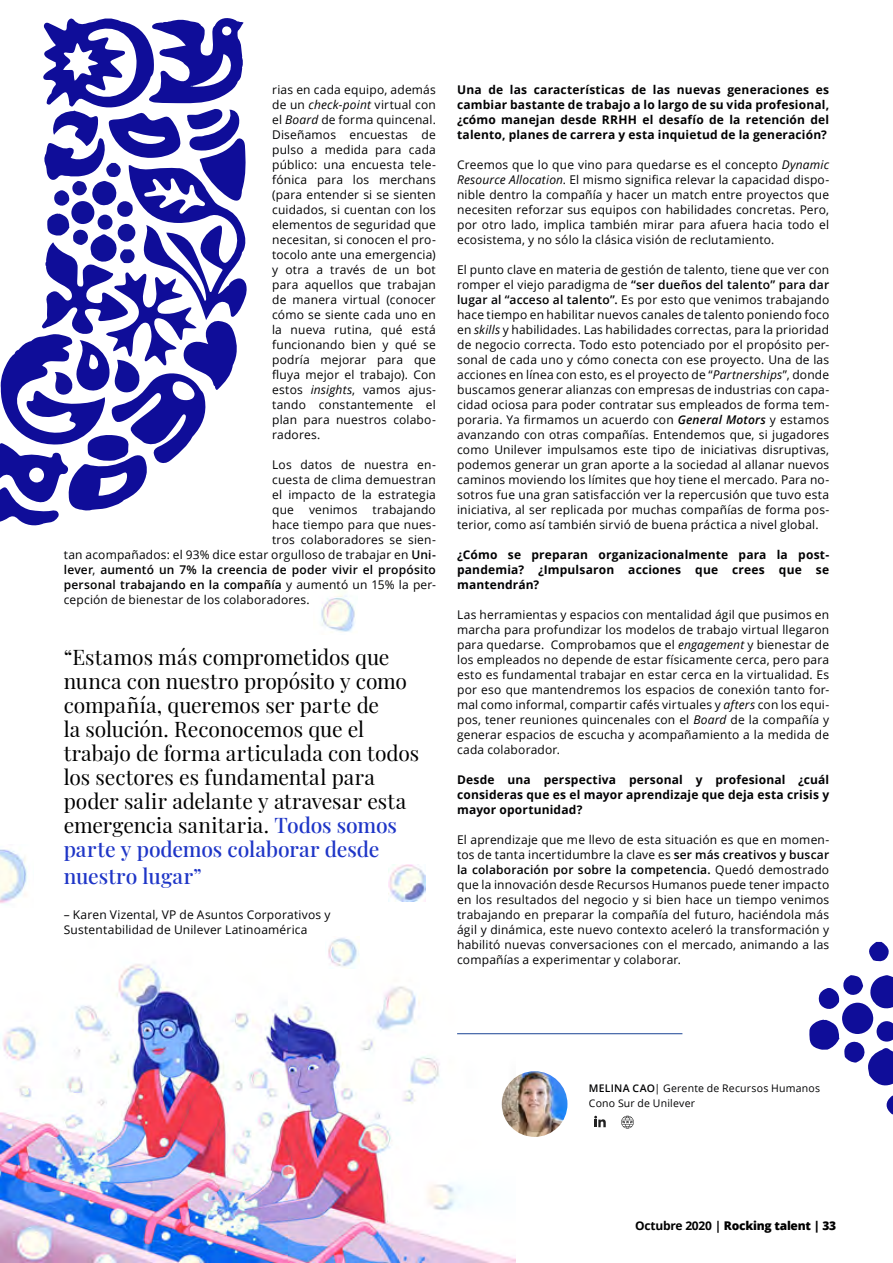
<style>
.page{position:relative;width:893px;height:1263px;background:#fff}
.page>*{position:absolute;margin:0;border:0;box-sizing:border-box;transform-origin:0 0}
.t1{font:21px/24px "Playfair Display";letter-spacing:-.005em;color:#000}
.t2{font:500 21px "Playfair Display";letter-spacing:.005em;color:#1f36c7}
.t3{font:12px/15px "Open Sans";letter-spacing:.015em;color:#020203;text-align:justify}
.t4{font:700 12px/15px "Open Sans";letter-spacing:.015em;color:#020203;text-align:justify}
.t5{font:600 12px "Open Sans";letter-spacing:.015em;color:#020203}
.t6{font:800 12px "Open Sans";letter-spacing:-.02em;color:#000}
.t7{font:10.5px/15px "Open Sans";letter-spacing:.02em;color:#020203}
.s1{font-style:italic}
.s2{font-weight:600}
.s3{font-weight:400}
.s4{font-weight:500;color:#1f36c7}
.s5{font-weight:600;font-style:italic}
.s6{font-weight:700}
</style>
<div class="page">
<img style="left:321px;top:594px;width:34px;height:38px">
<img style="left:0;top:869px;width:516px;height:394px">
<svg style="left:594px;top:1116px;width:12px;height:11px"></svg>
<svg style="left:621px;top:1116px;width:13px;height:12px"></svg>
<img style="left:502px;top:1071px;width:65px;height:66px;border-radius:33px">
<svg style="left:0;top:18px;width:247px;height:508px"></svg>
<img style="left:389px;top:864px;width:36px;height:37px">
<img style="left:0;top:849px;width:34px;height:58px">
<svg style="left:870px;top:975px;width:23px;height:34px"></svg>
<svg style="left:869px;top:942px;width:20px;height:20px"></svg>
<svg style="left:818px;top:975px;width:45px;height:35px"></svg>
<svg style="left:886px;top:1096px;width:7px;height:18px"></svg>
<div style="left:842px;top:1003px;width:31px;height:31px;background:#0f0d99;border-radius:50%"></div>
<svg style="left:809px;top:1020px;width:84px;height:66px"></svg>
<hr style="left:457px;top:1033px;width:225px;height:1px;background:#1a4395">
<img style="left:325px;top:936px;width:34px;height:32px">
<p class="t3" style="left:272px;top:82px;width:165px">rias en cada equipo, además de un <span class="s1">check-point</span> virtual con el <span class="s1">Board</span> de forma quincenal.<br>Diseñamos encuestas de pulso a medida para cada público: una encuesta tele&shy;fónica para los merchans (para entender si se sienten cuidados, si cuentan con los elementos de seguridad que necesitan, si conocen el pro&shy;tocolo ante una emergencia) y otra a través de un bot para aquellos que trabajan de manera virtual (conocer cómo se siente cada uno en la nueva rutina, qué está funcionando bien y qué se podría mejorar para que fluya mejor el trabajo). Con estos <span class="s1">insights</span>, vamos ajus&shy;tando constantemente el plan para nuestros colabo&shy;radores.</p>
<p class="t3" style="left:272px;top:457px;width:165px">Los datos de nuestra en&shy;cuesta de clima demuestran el impacto de la estrategia que</p>
<p class="t3" style="left:309px;top:502px;width:50px">venimos</p>
<p class="t3" style="left:373px;top:502px;width:65px">trabajando</p>
<p class="t3" style="left:272px;top:517px;width:165px">hace tiempo para que nues-</p>
<p class="t3" style="left:272px;top:532px;width:165px">tros colaboradores se sien-</p>
<p class="t3" style="left:64px;top:547px;width:374px">tan acompañados: el 93% dice estar orgulloso de trabajar en <span class="s2">Uni-</span></p>
<p class="t5" style="left:64px;top:562px;width:374px">lever<span class="s3">,</span> aumentó un 7% la creencia de poder vivir el propósito</p>
<p class="t5" style="left:64px;top:577px;width:374px">personal trabajando en la compañía <span class="s3">y aumentó un 15% la per-</span></p>
<p class="t3" style="left:64px;top:592px;width:247px">cepción de bienestar de los colaboradores.</p>
<p class="t1" style="left:64px;top:643px;width:357px">“Estamos más comprometidos que nunca con nuestro propósito y como compañía, queremos ser parte de<br>la solución. Reconocemos que el trabajo de forma articulada con todos los sectores es fundamental para poder salir adelante y atravesar esta emergencia sanitaria. <span class="s4">Todos somos parte y podemos colaborar desde</span></p>
<h1 class="t2" style="left:64px;top:859px;width:140px">nuestro lugar<span class="s3">”</span></h1>
<p class="t3" style="left:64px;top:907px;width:268px">– Karen Vizental, VP de Asuntos Corporativos y<br>Sustentabilidad de Unilever Latinoamérica</p>
<p class="t4" style="left:457px;top:82px;width:374px">Una de las características de las nuevas generaciones es cambiar bastante de trabajo a lo largo de su vida profesional, ¿cómo manejan desde RRHH el desafío de la retención del talento, planes de carrera y esta inquietud de la generación?</p>
<p class="t3" style="left:457px;top:157px;width:374px">Creemos que lo que vino para quedarse es el concepto <span class="s1">Dynamic Resource Allocation</span>. El mismo significa relevar la capacidad dispo&shy;nible dentro la compañía y hacer un match entre proyectos que necesiten reforzar sus equipos con habilidades concretas. Pero, por otro lado, implica también mirar para afuera hacia todo el ecosistema, y no sólo la clásica visión de reclutamiento.</p>
<p class="t3" style="left:457px;top:262px;width:374px">El punto clave en materia de gestión de talento, tiene que ver con romper el viejo paradigma de <span class="s2">“ser dueños del talento” para dar lugar al “acceso al talento”.</span> Es por esto que venimos trabajando hace tiempo en habilitar nuevos canales de talento poniendo foco en <span class="s1">skills</span> y habilidades. Las habilidades correctas, para la prioridad de negocio correcta. Todo esto potenciado por el propósito per&shy;sonal de cada uno y cómo conecta con ese proyecto. Una de las acciones en línea con esto, es el proyecto de “<span class="s1">Partnerships</span>”, donde buscamos generar alianzas con empresas de industrias con capa&shy;cidad ociosa para poder contratar sus empleados de forma tem&shy;poraria. Ya firmamos un acuerdo con <span class="s5">General Motors</span> y estamos avanzando con otras compañías. Entendemos que, si jugadores como Unilever impulsamos este tipo de iniciativas disruptivas, podemos generar un gran aporte a la sociedad al allanar nuevos caminos moviendo los límites que hoy tiene el mercado. Para no&shy;sotros fue una gran satisfacción ver la repercusión que tuvo esta iniciativa, al ser replicada por muchas compañías de forma pos&shy;terior, como así también sirvió de buena práctica a nivel global.</p>
<p class="t4" style="left:457px;top:547px;width:374px">¿Cómo se preparan organizacionalmente para la post&shy;pandemia? ¿Impulsaron acciones que crees que se mantendrán?</p>
<p class="t3" style="left:457px;top:607px;width:374px">Las herramientas y espacios con mentalidad ágil que pusimos en marcha para profundizar los modelos de trabajo virtual llegaron para quedarse. Comprobamos que el <span class="s1">engagement</span> y bienestar de los empleados no depende de estar físicamente cerca, pero para esto es fundamental trabajar en estar cerca en la virtualidad. Es por eso que mantendremos los espacios de conexión tanto for&shy;mal como informal, compartir cafés virtuales y <span class="s1">afters</span> con los equi&shy;pos, tener reuniones quincenales con el <span class="s1">Board</span> de la compañía y generar espacios de escucha y acompañamiento a la medida de cada colaborador.</p>
<p class="t4" style="left:457px;top:772px;width:374px">Desde una perspectiva personal y profesional ¿cuál consideras que es el mayor aprendizaje que deja esta crisis y mayor oportunidad?</p>
<p class="t3" style="left:457px;top:832px;width:374px">El aprendizaje que me llevo de esta situación es que en momen&shy;tos de tanta incertidumbre la clave es <span class="s2">ser más creativos y buscar la colaboración por sobre la competencia.</span> Quedó demostrado que la innovación desde Recursos Humanos puede tener impacto en los resultados del negocio y si bien hace un tiempo venimos trabajando en preparar la compañía del futuro, haciéndola más ágil y dinámica, este nuevo contexto aceleró la transformación y habilitó nuevas conversaciones con el mercado, animando a las compañías a experimentar y colaborar.</p>
<p class="t7" style="left:589px;top:1081px;width:233px"><span class="s2">MELINA CAO</span>| Gerente de Recursos Humanos<br>Cono Sur de Unilever</p>
<p class="t6" style="left:635px;top:1216px;width:203px"><span class="s6">Octubre 2020 |</span> Rocking talent | 33</p>
</div>
